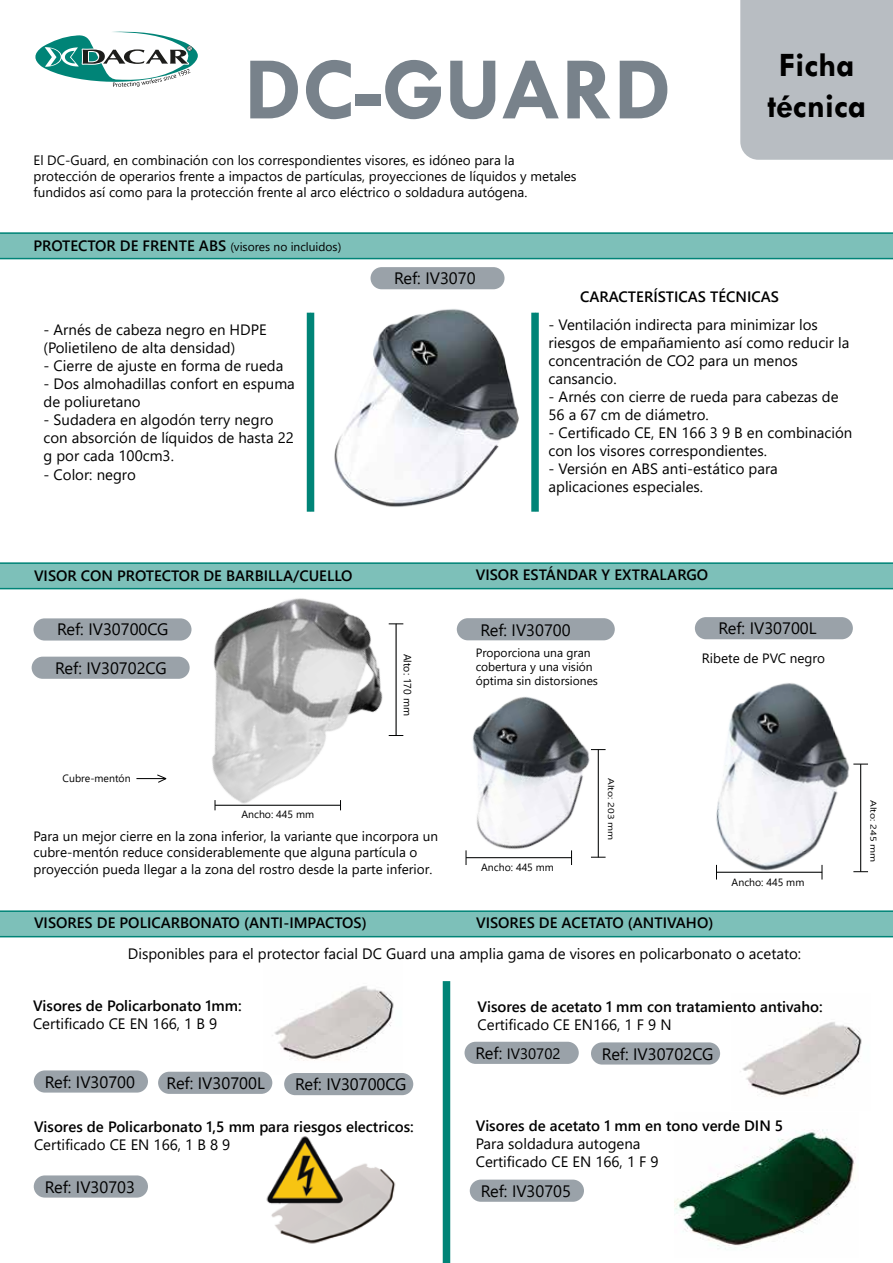
<style>
.page{position:relative;width:893px;height:1263px;background:#fff}
.page>*{position:absolute;margin:0;border:0;box-sizing:border-box;transform-origin:0 0}
.t1{font:700 90px "Tw Cen";color:#67737d}
.t2{font:700 34.5px/41.4px "Tw Cen";color:#000;text-align:center}
.t3{font:16.5px "Segoe UI";color:#000}
.t4{font:15px/18px "Segoe UI";color:#000}
.t5{font:600 15px "Segoe UI";color:#000}
.t6{font:13.5px/16.2px "Segoe UI";color:#000}
.t7{font:12px/14.4px "Segoe UI";color:#000}
.t8{font:10.5px "Segoe UI";color:#000}
.t9{font:8.4px "Segoe UI";color:#000;scale:1.24 1}
.s1{font-weight:400;font-size:12px}
.s2{font-size:16.5px}
</style>
<div class="page">
<img style="left:266px;top:1136px;width:130px;height:108px">
<img style="left:264px;top:986px;width:130px;height:88px">
<img style="left:740px;top:1022px;width:122px;height:75px">
<img style="left:674px;top:1129px;width:182px;height:120px">
<div style="left:0;top:911px;width:893px;height:26px;background:#7dc0b9"></div>
<hr style="left:0;top:936px;width:893px;height:1px;background:#008477">
<hr style="left:0;top:910px;width:893px;height:2px;background:#008477">
<div style="left:0;top:563px;width:893px;height:26px;background:#7dc0b9"></div>
<hr style="left:0;top:588px;width:893px;height:1px;background:#008477">
<div style="left:0;top:233px;width:893px;height:26px;background:#7dc0b9"></div>
<div style="left:371px;top:267px;width:133px;height:22px;background:#9aa2a9;border-radius:11px"></div>
<img style="left:308px;top:289px;width:231px;height:223px">
<img style="left:465px;top:696px;width:141px;height:169px">
<img style="left:83px;top:587px;width:355px;height:224px">
<svg style="left:35px;top:31px;width:163px;height:56px"></svg>
<hr style="left:0;top:258px;width:893px;height:1px;background:#008477">
<div style="left:531px;top:313px;width:8px;height:199px;background:#008477"></div>
<div style="left:307px;top:313px;width:7px;height:199px;background:#008477"></div>
<div style="left:443px;top:981px;width:7px;height:282px;background:#008477"></div>
<div style="left:34px;top:618px;width:158px;height:22px;background:#9aa2a9;border-radius:11px"></div>
<div style="left:32px;top:657px;width:158px;height:22px;background:#9aa2a9;border-radius:11px"></div>
<hr style="left:215px;top:805px;width:126px;height:1px;background:#000202">
<svg style="left:389px;top:735px;width:14px;height:1px"></svg>
<svg style="left:389px;top:623px;width:14px;height:1px"></svg>
<hr style="left:396px;top:624px;width:1px;height:111px;background:#000202">
<hr style="left:136px;top:778px;width:30px;height:1px;background:#000">
<svg style="left:157px;top:774px;width:10px;height:9px"></svg>
<svg style="left:591px;top:857px;width:15px;height:1px"></svg>
<svg style="left:591px;top:749px;width:15px;height:1px"></svg>
<hr style="left:598px;top:749px;width:1px;height:108px;background:#000202">
<hr style="left:466px;top:857px;width:105px;height:1px;background:#000202">
<svg style="left:571px;top:850px;width:1px;height:15px"></svg>
<svg style="left:466px;top:850px;width:1px;height:15px"></svg>
<div style="left:695px;top:617px;width:158px;height:22px;background:#9aa2a9;border-radius:11px"></div>
<div style="left:34px;top:1070px;width:114px;height:22px;background:#9aa2a9;border-radius:11px"></div>
<div style="left:158px;top:1072px;width:114px;height:22px;background:#9aa2a9;border-radius:11px"></div>
<div style="left:34px;top:1175px;width:114px;height:22px;background:#9aa2a9;border-radius:11px"></div>
<div style="left:470px;top:1179px;width:114px;height:23px;background:#9aa2a9;border-radius:11px"></div>
<div style="left:465px;top:1042px;width:114px;height:22px;background:#9aa2a9;border-radius:11px"></div>
<div style="left:591px;top:1042px;width:129px;height:22px;background:#9aa2a9;border-radius:11px"></div>
<div style="left:740px;top:0;width:153px;height:160px;background:#b8bdc2"></div>
<div style="left:457px;top:618px;width:158px;height:22px;background:#9aa2a9;border-radius:11px"></div>
<img style="left:716px;top:683px;width:152px;height:197px">
<svg style="left:853px;top:871px;width:15px;height:1px"></svg>
<svg style="left:853px;top:764px;width:15px;height:1px"></svg>
<hr style="left:860px;top:764px;width:1px;height:108px;background:#000202">
<hr style="left:716px;top:872px;width:106px;height:1px;background:#000202">
<svg style="left:822px;top:865px;width:1px;height:14px"></svg>
<svg style="left:716px;top:865px;width:1px;height:14px"></svg>
<hr style="left:0;top:232px;width:893px;height:2px;background:#008477">
<hr style="left:0;top:562px;width:893px;height:2px;background:#008477">
<div style="left:284px;top:1073px;width:129px;height:22px;background:#9aa2a9;border-radius:11px"></div>
<h1 class="t1" style="left:245px;top:36px;width:428px">DC-GUARD</h1>
<p class="t6" style="left:34px;top:150px;width:545px">El DC-Guard, en combinación con los correspondientes visores, es idóneo para la protección de operarios frente a impactos de partículas, proyecciones de líquidos y metales fundidos así como para la protección frente al arco eléctrico o soldadura autógena.</p>
<p class="t5" style="left:34px;top:231px;width:309px">PROTECTOR DE FRENTE ABS <span class="s1">(visores no incluidos)</span></p>
<p class="t3" style="left:394px;top:262px;width:83px">Ref: IV3070</p>
<h2 class="t2" style="left:767px;top:43px;width:100px">Ficha técnica</h2>
<p class="t4" style="left:44px;top:320px;width:225px">- Arnés de cabeza negro en HDPE (Polietileno de alta densidad)</p>
<p class="t4" style="left:44px;top:356px;width:241px">- Cierre de ajuste en forma de rueda</p>
<p class="t4" style="left:44px;top:374px;width:253px">- Dos almohadillas confort en espuma de poliuretano</p>
<p class="t4" style="left:44px;top:410px;width:252px">- Sudadera en algodón terry negro con absorción de líquidos de hasta 22 g por cada 100cm3.</p>
<p class="t4" style="left:44px;top:464px;width:94px">- Color: negro</p>
<p class="t5" style="left:580px;top:283px;width:200px">CARACTERÍSTICAS TÉCNICAS</p>
<p class="t4" style="left:549px;top:314px;width:302px">- Ventilación indirecta para minimizar los riesgos de empañamiento así como reducir la concentración de CO2 para un menos cansancio.</p>
<p class="t4" style="left:549px;top:386px;width:292px">- Arnés con cierre de rueda para cabezas de<br>56 a 67 cm de diámetro.</p>
<p class="t4" style="left:549px;top:422px;width:305px">- Certificado CE, EN 166 3 9 B en combinación con los visores correspondientes.</p>
<p class="t4" style="left:549px;top:458px;width:231px">- Versión en ABS anti-estático para aplicaciones especiales.</p>
<p class="t5" style="left:34px;top:562px;width:320px">VISOR CON PROTECTOR DE BARBILLA/CUELLO</p>
<p class="t5" style="left:476px;top:561px;width:234px">VISOR ESTÁNDAR Y EXTRALARGO</p>
<p class="t3" style="left:57px;top:614px;width:113px">Ref: IV30700CG</p>
<p class="t3" style="left:55px;top:653px;width:113px">Ref: IV30702CG</p>
<p class="t8" style="left:63px;top:768px;width:70px">Cubre-mentón</p>
<p class="t8" style="left:418px;top:653px;width:64px;rotate:90deg">Alto: 170 mm</p>
<p class="t8" style="left:241px;top:804px;width:74px">Ancho: 445 mm</p>
<p class="t6" style="left:34px;top:827px;width:406px">Para un mejor cierre en la zona inferior, la variante que incorpora un cubre-mentón reduce considerablemente que alguna partícula o proyección pueda llegar a la zona del rostro desde la parte inferior.</p>
<p class="t3" style="left:480px;top:614px;width:92px">Ref: IV30700</p>
<p class="t7" style="left:476px;top:644px;width:124px">Proporciona una gran cobertura y una visión óptima sin distorsiones</p>
<p class="t8" style="left:481px;top:858px;width:74px">Ancho: 445 mm</p>
<p class="t9" style="left:619px;top:778px;width:52px;rotate:90deg">Alto: 203 mm</p>
<p class="t3" style="left:718px;top:613px;width:100px">Ref: IV30700L</p>
<p class="t6" style="left:702px;top:648px;width:125px">Ribete de PVC negro</p>
<p class="t8" style="left:732px;top:872px;width:74px">Ancho: 445 mm</p>
<p class="t5" style="left:34px;top:909px;width:334px">VISORES DE POLICARBONATO (ANTI-IMPACTOS)</p>
<p class="t4" style="left:128px;top:943px;width:675px">Disponibles para el protector facial DC Guard una amplia gama de visores en policarbonato o acetato:</p>
<p class="t5" style="left:478px;top:992px;width:347px">Visores de acetato 1 mm con tratamiento antivaho:</p>
<p class="t4" style="left:478px;top:1014px;width:196px">Certificado CE EN166, 1 F 9 N</p>
<p class="t5" style="left:476px;top:909px;width:239px">VISORES DE ACETATO (ANTIVAHO)</p>
<p class="t5" style="left:33px;top:991px;width:210px">Visores de Policarbonato 1mm:</p>
<p class="t4" style="left:33px;top:1013px;width:186px">Certificado CE EN 166, 1 B 9</p>
<p class="t3" style="left:45px;top:1066px;width:92px">Ref: IV30700</p>
<p class="t3" style="left:167px;top:1068px;width:100px">Ref: IV30700L</p>
<p class="t3" style="left:295px;top:1069px;width:113px">Ref: IV30700CG</p>
<p class="t5" style="left:34px;top:1112px;width:381px">Visores de Policarbonato 1,5 mm para riesgos electricos:</p>
<p class="t4" style="left:34px;top:1134px;width:198px">Certificado CE EN 166, 1 B 8 9</p>
<p class="t4" style="left:475px;top:1043px;width:87px"><span class="s2">Ref:</span> IV30702</p>
<p class="t3" style="left:602px;top:1038px;width:113px">Ref: IV30702CG</p>
<p class="t5" style="left:476px;top:1112px;width:309px">Visores de acetato 1 mm en tono verde DIN 5</p>
<p class="t4" style="left:476px;top:1134px;width:184px">Para soldadura autogena<br>Certificado CE EN 166, 1 F 9</p>
<p class="t3" style="left:45px;top:1171px;width:92px">Ref: IV30703</p>
<p class="t3" style="left:481px;top:1175px;width:92px">Ref: IV30705</p>
<p class="t9" style="left:881px;top:800px;width:52px;rotate:90deg">Alto: 245 mm</p>
</div>
